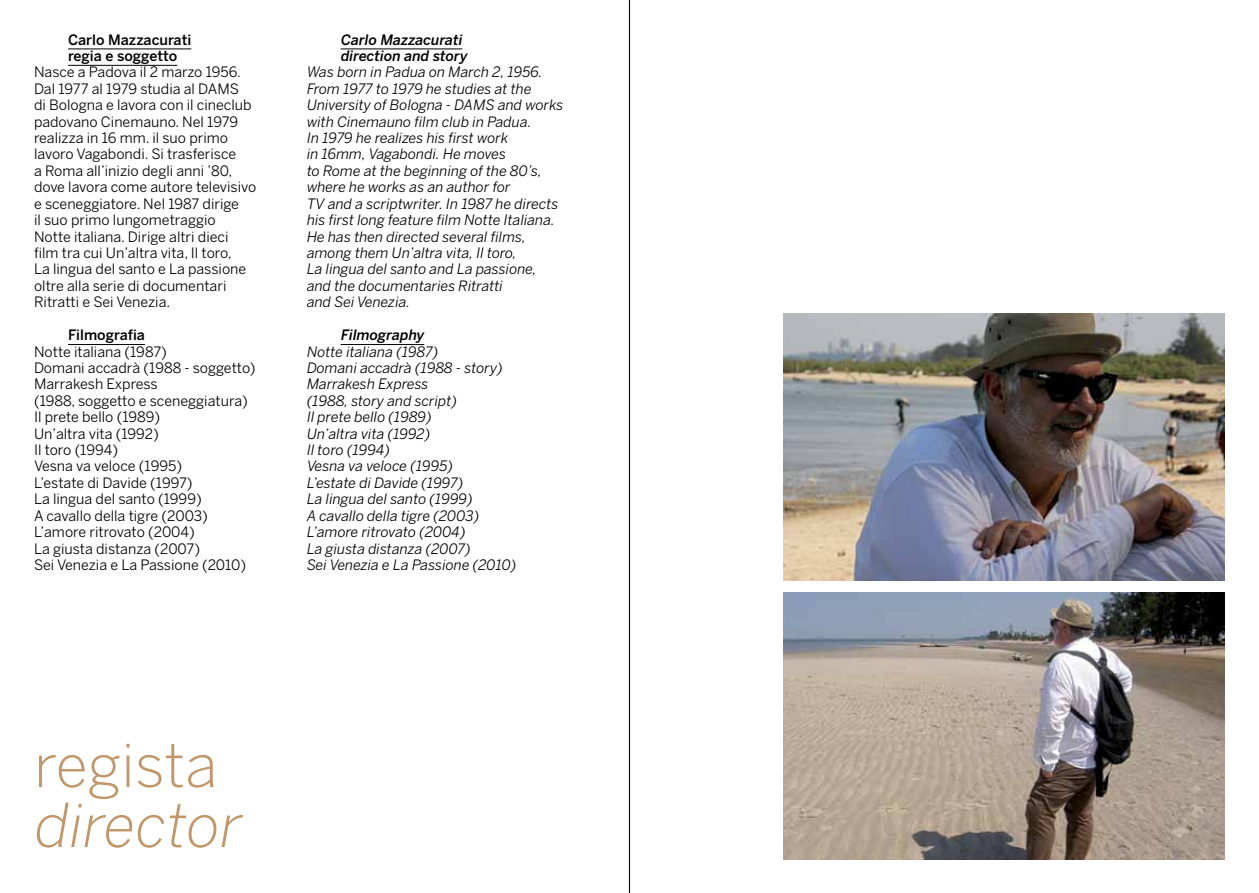
<style>
.page{position:relative;width:1259px;height:893px;background:#fff}
.page>*{position:absolute;margin:0;border:0;box-sizing:border-box;transform-origin:0 0}
.t1{font:italic 300 60px "Benton Sans";color:#c19669}
.t2{font:300 60px "Benton Sans";letter-spacing:-.005em;color:#c19669}
.t3{font:italic 14.25px/16.4px "Benton Sans";color:#000}
.t4{font:14.25px/16.4px "Benton Sans";color:#000}
.t5{font:italic 500 14.25px/16.4px "Benton Sans";color:#000}
.t6{font:500 14.25px/16.4px "Benton Sans";color:#000}
</style>
<div class="page">
<img style="left:783px;top:314px;width:442px;height:266px">
<img style="left:783px;top:593px;width:442px;height:266px">
<hr style="left:68px;top:49px;width:123px;height:1px;background:#000">
<hr style="left:68px;top:65px;width:109px;height:1px;background:#000">
<hr style="left:68px;top:344px;width:77px;height:1px;background:#000">
<hr style="left:341px;top:49px;width:121px;height:1px;background:#000">
<hr style="left:341px;top:344px;width:83px;height:1px;background:#000">
<hr style="left:629px;top:0;width:1px;height:893px;background:#000">
<p class="t6" style="left:68px;top:31px;width:125px">Carlo Mazzacurati regia e soggetto</p>
<p class="t4" style="left:34px;top:64px;width:224px">Nasce a Padova il 2 marzo 1956.<br>Dal 1977 al 1979 studia al DAMS<br>di Bologna e lavora con il cineclub padovano Cinemauno. Nel 1979 realizza in 16 mm. il suo primo lavoro Vagabondi. Si trasferisce<br>a Roma all’inizio degli anni ’80, dove lavora come autore televisivo e sceneggiatore. Nel 1987 dirige<br>il suo primo lungometraggio<br>Notte italiana. Dirige altri dieci film tra cui Un’altra vita, Il toro,<br>La lingua del santo e La passione oltre alla serie di documentari<br>Ritratti e Sei Venezia.</p>
<p class="t6" style="left:68px;top:327px;width:78px">Filmografia</p>
<p class="t4" style="left:34px;top:343px;width:223px">Notte italiana (1987)<br>Domani accadrà (1988 - soggetto)<br>Marrakesh Express<br>(1988, soggetto e sceneggiatura)<br>Il prete bello (1989)<br>Un’altra vita (1992)<br>Il toro (1994)<br>Vesna va veloce (1995)<br>L’estate di Davide (1997)<br>La lingua del santo (1999)<br>A cavallo della tigre (2003)<br>L’amore ritrovato (2004)<br>La giusta distanza (2007)<br>Sei Venezia e La Passione (2010)</p>
<p class="t5" style="left:341px;top:31px;width:128px">Carlo Mazzacurati direction and story</p>
<p class="t3" style="left:307px;top:64px;width:258px">Was born in Padua on March 2, 1956.<br>From 1977 to 1979 he studies at the University of Bologna - DAMS and works with Cinemauno film club in Padua.<br>In 1979 he realizes his first work<br>in 16mm, Vagabondi. He moves<br>to Rome at the beginning of the 80’s, where he works as an author for<br>TV and a scriptwriter. In 1987 he directs his first long feature film Notte Italiana.<br>He has then directed several films, among them Un’altra vita, Il toro,<br>La lingua del santo and La passione, and the documentaries Ritratti<br>and Sei Venezia.</p>
<p class="t5" style="left:341px;top:327px;width:85px">Filmography</p>
<p class="t3" style="left:307px;top:343px;width:211px">Notte italiana (1987)<br>Domani accadrà (1988 - story)<br>Marrakesh Express<br>(1988, story and script)<br>Il prete bello (1989)<br>Un’altra vita (1992)<br>Il toro (1994)<br>Vesna va veloce (1995)<br>L’estate di Davide (1997)<br>La lingua del santo (1999)<br>A cavallo della tigre (2003)<br>L’amore ritrovato (2004)<br>La giusta distanza (2007)<br>Sei Venezia e La Passione (2010)</p>
<h1 class="t2" style="left:34px;top:730px;width:185px">regista</h1>
<h1 class="t1" style="left:34px;top:790px;width:209px">director</h1>
</div>
